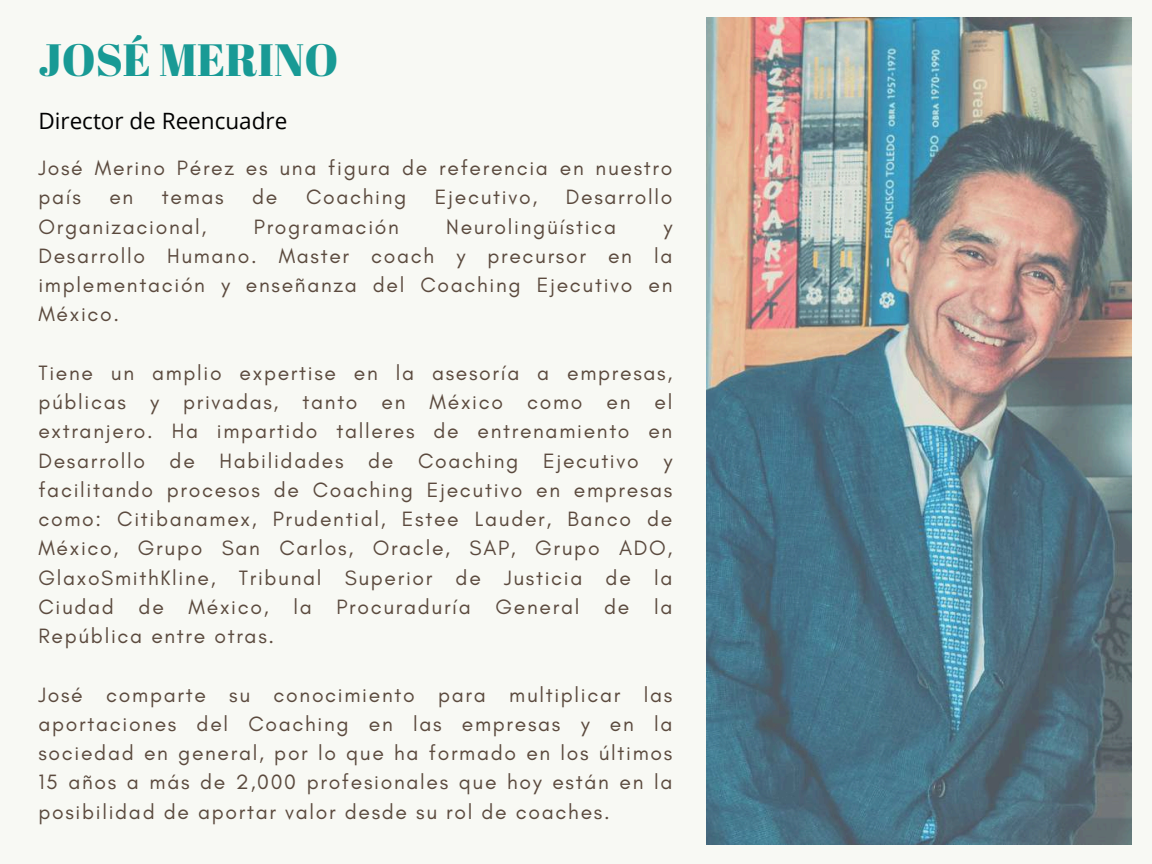
<style>
.page{position:relative;width:1152px;height:864px;background:#f8f9f4}
.page>*{position:absolute;margin:0;border:0;box-sizing:border-box;transform-origin:0 0}
.t1{font:45.3px "Abril Fatface";color:#189a95}
.t2{font:22.5px "Open Sans";color:#000}
.t3{font:21.15px/29.2px "Glacial Indifference";letter-spacing:.08em;color:#5b4a3e;text-align:justify}
</style>
<div class="page">
<img style="left:706px;top:17px;width:426px;height:827px">
<h1 class="t1" style="left:38px;top:29px;width:301px">JOSÉ MERINO</h1>
<p class="t2" style="left:38px;top:105px;width:250px">Director de Reencuadre</p>
<p class="t3" style="left:38px;top:153px;width:635px">José Merino Pérez es una figura de referencia en nuestro país</p>
<p class="t3" style="left:109px;top:182px;width:25px">en</p>
<p class="t3" style="left:162px;top:182px;width:63px">temas</p>
<p class="t3" style="left:252px;top:182px;width:27px">de</p>
<p class="t3" style="left:306px;top:182px;width:102px">Coaching</p>
<p class="t3" style="left:435px;top:182px;width:104px">Ejecutivo,</p>
<p class="t3" style="left:566px;top:182px;width:108px">Desarrollo</p>
<p class="t3" style="left:38px;top:212px;width:170px">Organizacional,</p>
<p class="t3" style="left:254px;top:212px;width:147px">Programación</p>
<p class="t3" style="left:446px;top:212px;width:171px">Neurolingüística</p>
<p class="t3" style="left:38px;top:212px;width:635px;text-indent:625px">y Desarrollo Humano. Master coach y precursor en la implementación y enseñanza del Coaching Ejecutivo en México.</p>
<p class="t3" style="left:38px;top:358px;width:635px">Tiene un amplio expertise en la asesoría a empresas, públicas y privadas, tanto en México como en el extranjero. Ha impartido talleres de entrenamiento en Desarrollo de Habilidades de Coaching Ejecutivo y facilitando procesos de Coaching Ejecutivo en empresas como: Citibanamex, Prudential, Estee Lauder, Banco de México, Grupo San Carlos, Oracle, SAP, Grupo ADO, GlaxoSmithKline, Tribunal Superior de Justicia de la Ciudad de México, la Procuraduría General de la República entre otras.</p>
<p class="t3" style="left:38px;top:680px;width:635px">José comparte su conocimiento para multiplicar las aportaciones del Coaching en las empresas y en la sociedad en general, por lo que ha formado en los últimos 15 años a más de 2,000 profesionales que hoy están en la posibilidad de aportar valor desde su rol de coaches.</p>
</div>
